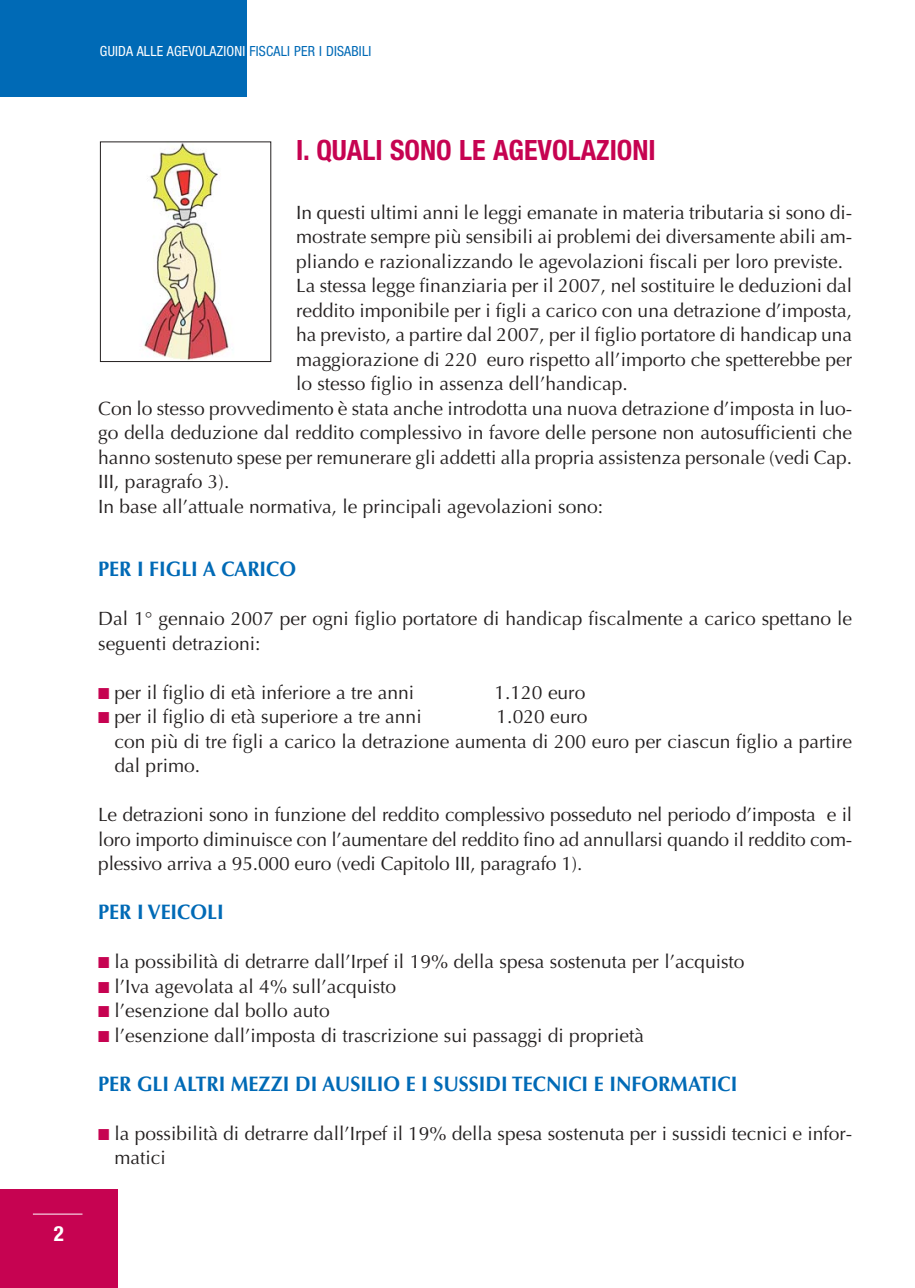
<style>
.page{position:relative;width:915px;height:1288px;background:#fff}
.page>*{position:absolute;margin:0;border:0;box-sizing:border-box;transform-origin:0 0}
.t1{font:700 condensed 28px "Helvetica Neue";color:#c60351}
.t2{font:700 21px "Optima";color:#006ab6;scale:.95 1}
.t3{font:700 condensed 21px "Helvetica Neue";color:#fff}
.t4{font:19.25px/24.5px "Optima";color:#231f1f}
.t5{font:condensed 14px "Helvetica Neue";letter-spacing:.015em;color:#fff}
.s1{color:#006ab6}
.s2{color:#c60351}
</style>
<div class="page">
<img style="left:143px;top:143px;width:90px;height:217px">
<div style="left:100px;top:141px;width:171px;height:221px;border:1px solid #231f1f"></div>
<div style="left:0;top:1189px;width:118px;height:99px;background:#c60351"></div>
<hr style="left:33px;top:1214px;width:50px;height:1px;background:#fff">
<div style="left:0;top:0;width:247px;height:97px;background:#006ab6"></div>
<p class="t3" style="left:54px;top:1226px;width:12px">2</p>
<p class="t5" style="left:100px;top:46px;width:273px">GUIDA ALLE AGEVOLAZIONI <span class="s1">FISCALI PER I DISABILI</span></p>
<h1 class="t1" style="left:296px;top:140px;width:361px">I. QUALI SONO LE AGEVOLAZIONI</h1>
<p class="t4" style="left:296px;top:202px;width:558px">In questi ultimi anni le leggi emanate in materia tributaria si sono di-</p>
<p class="t4" style="left:296px;top:226px;width:558px">mostrate sempre più sensibili ai problemi dei diversamente abili am-</p>
<p class="t4" style="left:296px;top:251px;width:549px">pliando e razionalizzando le agevolazioni fiscali per loro previste.</p>
<p class="t4" style="left:296px;top:275px;width:558px">La stessa legge finanziaria per il 2007, nel sostituire le deduzioni dal</p>
<p class="t4" style="left:296px;top:300px;width:558px">reddito imponibile per i figli a carico con una detrazione d’imposta,</p>
<p class="t4" style="left:296px;top:324px;width:558px">ha previsto, a partire dal 2007, per il figlio portatore di handicap una</p>
<p class="t4" style="left:296px;top:349px;width:558px">maggiorazione di 220 euro rispetto all’importo che spetterebbe per</p>
<p class="t4" style="left:296px;top:373px;width:333px">lo stesso figlio in assenza dell’handicap.</p>
<p class="t4" style="left:98px;top:398px;width:756px">Con lo stesso provvedimento è stata anche introdotta una nuova detrazione d’imposta in luo-</p>
<p class="t4" style="left:98px;top:422px;width:756px">go della deduzione dal reddito complessivo in favore delle persone non autosufficienti che</p>
<p class="t4" style="left:98px;top:447px;width:756px">hanno sostenuto spese per remunerare gli addetti alla propria assistenza personale (vedi Cap.</p>
<p class="t4" style="left:98px;top:471px;width:133px">III, paragrafo 3).</p>
<p class="t4" style="left:98px;top:496px;width:506px">In base all’attuale normativa, le principali agevolazioni sono:</p>
<p class="t2" style="left:98px;top:560px;width:210px">PER I FIGLI A CARICO</p>
<p class="t4" style="left:98px;top:608px;width:756px">Dal 1° gennaio 2007 per ogni figlio portatore di handicap fiscalmente a carico spettano le seguenti detrazioni:</p>
<p class="t4" style="left:98px;top:682px;width:317px"><span class="s2">■</span> per il figlio di età inferiore a tre anni</p>
<p class="t4" style="left:494px;top:682px;width:92px">1.120 euro</p>
<p class="t4" style="left:98px;top:706px;width:325px"><span class="s2">■</span> per il figlio di età superiore a tre anni</p>
<p class="t4" style="left:115px;top:706px;width:739px;text-indent:382px">1.020 euro<br>con più di tre figli a carico la detrazione aumenta di 200 euro per ciascun figlio a partire dal primo.</p>
<p class="t4" style="left:98px;top:804px;width:756px;text-align:justify">Le detrazioni sono in funzione del reddito complessivo posseduto nel periodo d’imposta e il loro importo diminuisce con l’aumentare del reddito fino ad annullarsi quando il reddito com&shy;plessivo arriva a 95.000 euro (vedi Capitolo III, paragrafo 1).</p>
<p class="t2" style="left:98px;top:903px;width:134px">PER I VEICOLI</p>
<p class="t4" style="left:98px;top:951px;width:648px"><span class="s2">■</span> la possibilità di detrarre dall’Irpef il 19% della spesa sostenuta per l’acquisto</p>
<p class="t4" style="left:98px;top:976px;width:300px"><span class="s2">■</span> l’Iva agevolata al 4% sull’acquisto</p>
<p class="t4" style="left:98px;top:1000px;width:233px"><span class="s2">■</span> l’esenzione dal bollo auto</p>
<p class="t4" style="left:98px;top:1025px;width:547px"><span class="s2">■</span> l’esenzione dall’imposta di trascrizione sui passaggi di proprietà</p>
<p class="t2" style="left:98px;top:1075px;width:674px">PER GLI ALTRI MEZZI DI AUSILIO E I SUSSIDI TECNICI E INFORMATICI</p>
<p class="t4" style="left:115px;top:1123px;width:739px;text-indent:-16px"><span class="s2">■</span> la possibilità di detrarre dall’Irpef il 19% della spesa sostenuta per i sussidi tecnici e infor&shy;matici</p>
</div>
